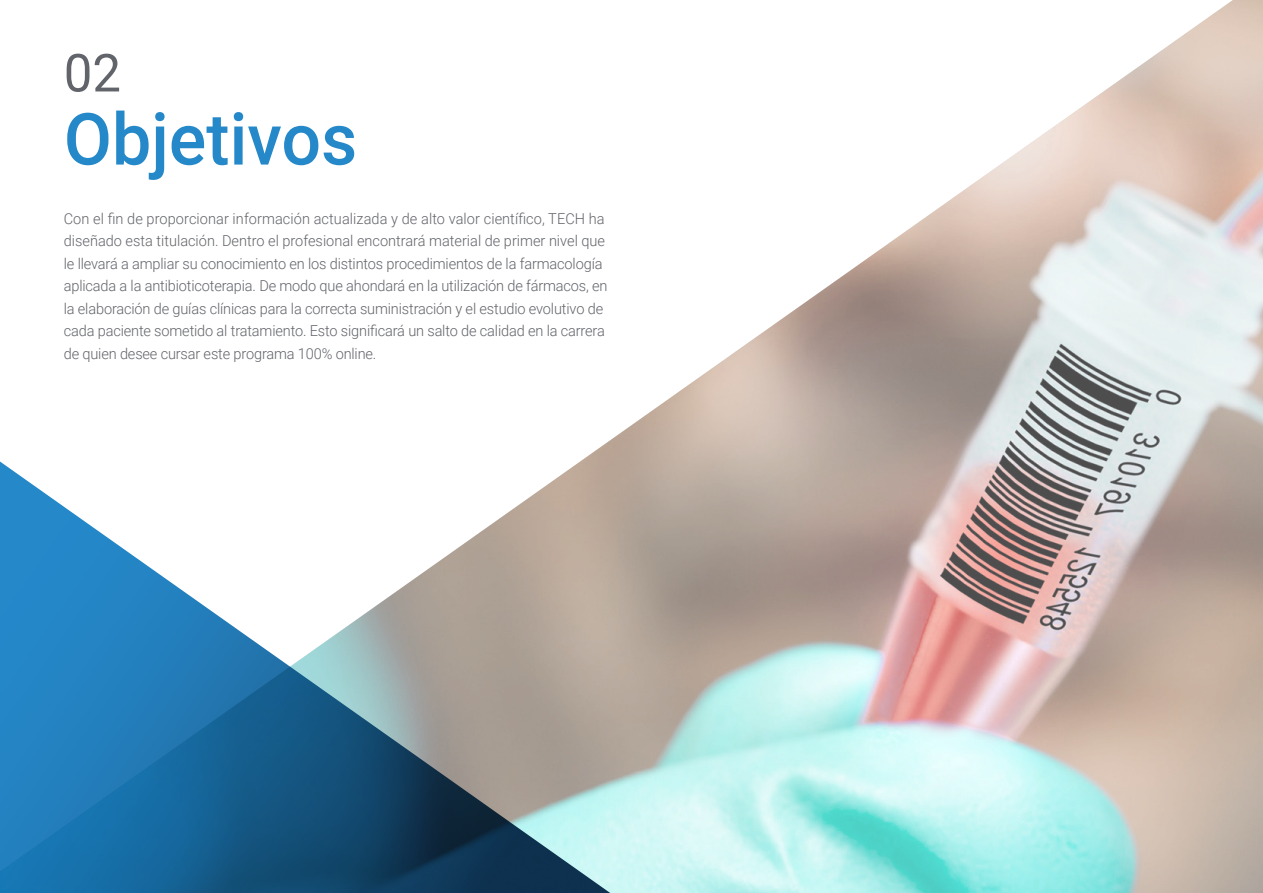
<style>
.page{position:relative;width:1263px;height:893px;background:#fff}
.page>*{position:absolute;margin:0;border:0;box-sizing:border-box;transform-origin:0 0}
.t1{font:500 72px "Roboto";color:#2488c9}
.t2{font:52.5px "Roboto";color:#61646a}
.t3{font:300 15px/22.5px "Roboto";letter-spacing:-.01em;color:#61646a}
</style>
<div class="page">
<img style="left:602px;top:0;width:661px;height:893px">
<svg style="left:0;top:446px;width:640px;height:447px"></svg>
<h2 class="t2" style="left:64px;top:36px;width:59px">02</h2>
<h1 class="t1" style="left:64px;top:89px;width:295px">Objetivos</h1>
<p class="t3" style="left:64px;top:207px;width:545px">Con el fin de proporcionar información actualizada y de alto valor científico, TECH ha diseñado esta titulación. Dentro el profesional encontrará material de primer nivel que le llevará a ampliar su conocimiento en los distintos procedimientos de la farmacología aplicada a la antibioticoterapia. De modo que ahondará en la utilización de fármacos, en la elaboración de guías clínicas para la correcta suministración y el estudio evolutivo de cada paciente sometido al tratamiento. Esto significará un salto de calidad en la carrera de quien desee cursar este programa 100% online.</p>
</div>
